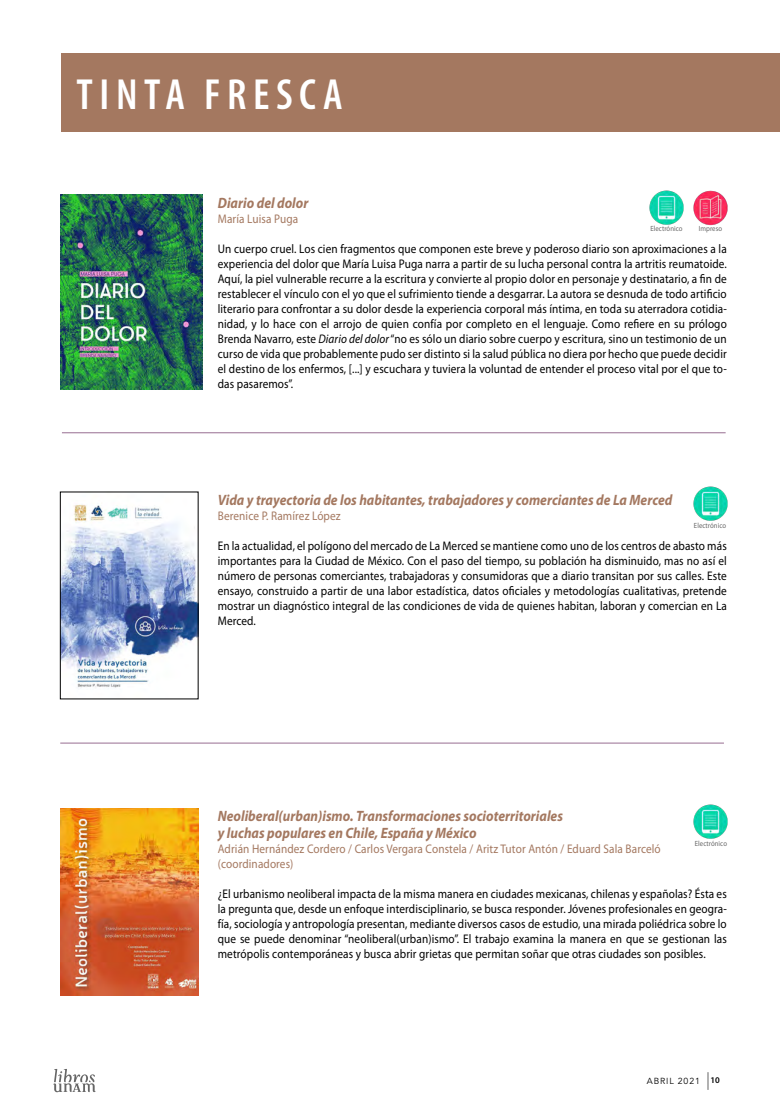
<style>
.page{position:relative;width:780px;height:1117px;background:#fff}
.page>*{position:absolute;margin:0;border:0;box-sizing:border-box;transform-origin:0 0}
.t1{font:600 condensed 43.75px "Myriad Pro";letter-spacing:.15em;color:#fff}
.t2{font:italic 700 15px/16.2px "Myriad Pro";color:#a47860;scale:.9 1}
.t3{font:12.5px/15px "Myriad Pro";letter-spacing:.01em;color:#000;text-align:justify;scale:.9 1}
.t4{font:12.5px/15px "Myriad Pro";letter-spacing:.01em;color:#a47860;scale:.9 1}
.t5{font:8.75px "Avenir LT";letter-spacing:.1em;color:#000}
.t6{font:7.5px "Myriad Pro";letter-spacing:.01em;color:#666;scale:.9 1}
.s1{font-style:italic}
.s2{font-family:"Myriad Pro";font-weight:600}
</style>
<div class="page">
<svg style="left:53px;top:1069px;width:42px;height:22px"></svg>
<svg style="left:707px;top:1072px;width:1px;height:17px"></svg>
<hr style="left:60px;top:742px;width:664px;height:1px;background:#976e91">
<hr style="left:62px;top:432px;width:663px;height:1px;background:#976e91">
<div style="left:61px;top:53px;width:719px;height:78px;background:#a47860"></div>
<img style="left:60px;top:194px;width:143px;height:195px">
<img style="left:62px;top:504px;width:134px;height:184px">
<div style="left:60px;top:491px;width:138px;height:208px;border:1px solid #000"></div>
<img style="left:60px;top:808px;width:138px;height:187px">
<img style="left:693px;top:190px;width:35px;height:36px">
<img style="left:649px;top:190px;width:35px;height:35px">
<img style="left:693px;top:804px;width:35px;height:35px">
<img style="left:693px;top:486px;width:35px;height:35px">
<h1 class="t1" style="left:77px;top:67px;width:268px">TINTA FRESCA</h1>
<p class="t2" style="left:218px;top:194px;width:102px">Diario del dolor</p>
<p class="t4" style="left:218px;top:211px;width:91px">María Luisa Puga</p>
<p class="t3" style="left:218px;top:241px;width:567px">Un cuerpo cruel. Los cien fragmentos que componen este breve y poderoso diario son aproximaciones a la experiencia del dolor que María Luisa Puga narra a partir de su lucha personal contra la artritis reumatoide.<br>Aquí, la piel vulnerable recurre a la escritura y convierte al propio dolor en personaje y destinatario, a fin de restablecer el vínculo con el yo que el sufrimiento tiende a desgarrar. La autora se desnuda de todo artificio literario para confrontar a su dolor desde la experiencia corporal más íntima, en toda su aterradora cotidia&shy;nidad, y lo hace con el arrojo de quien confía por completo en el lenguaje. Como refiere en su prólogo Brenda Navarro, este <span class="s1">Diario del dolor</span> “no es sólo un diario sobre cuerpo y escritura, sino un testimonio de un curso de vida que probablemente pudo ser distinto si la salud pública no diera por hecho que puede decidir el destino de los enfermos, [...] y escuchara y tuviera la voluntad de entender el proceso vital por el que to&shy;das pasaremos”.</p>
<p class="t6" style="left:650px;top:224px;width:37px">Electrónico</p>
<p class="t6" style="left:698px;top:224px;width:28px">Impreso</p>
<p class="t2" style="left:218px;top:491px;width:506px">Vida y trayectoria de los habitantes, trabajadores y comerciantes de La Merced</p>
<p class="t4" style="left:218px;top:508px;width:138px">Berenice P. Ramírez López</p>
<p class="t3" style="left:218px;top:538px;width:567px">En la actualidad, el polígono del mercado de La Merced se mantiene como uno de los centros de abasto más importantes para la Ciudad de México. Con el paso del tiempo, su población ha disminuido, mas no así el número de personas comerciantes, trabajadoras y consumidoras que a diario transitan por sus calles. Este ensayo, construido a partir de una labor estadística, datos oficiales y metodologías cualitativas, pretende mostrar un diagnóstico integral de las condiciones de vida de quienes habitan, laboran y comercian en La Merced.</p>
<p class="t6" style="left:694px;top:520px;width:37px">Electrónico</p>
<p class="t2" style="left:218px;top:807px;width:385px">Neoliberal(urban)ismo. Transformaciones socioterritoriales y luchas populares en Chile, España y México</p>
<p class="t4" style="left:218px;top:840px;width:493px">Adrián Hernández Cordero / Carlos Vergara Constela / Aritz Tutor Antón / Eduard Sala Barceló (coordinadores)</p>
<p class="t3" style="left:218px;top:885px;width:567px">¿El urbanismo neoliberal impacta de la misma manera en ciudades mexicanas, chilenas y españolas? Ésta es la pregunta que, desde un enfoque interdisciplinario, se busca responder. Jóvenes profesionales en geogra&shy;fía, sociología y antropología presentan, mediante diversos casos de estudio, una mirada poliédrica sobre lo que se puede denominar “neoliberal(urban)ismo”. El trabajo examina la manera en que se gestionan las metrópolis contemporáneas y busca abrir grietas que permitan soñar que otras ciudades son posibles.</p>
<p class="t6" style="left:694px;top:838px;width:37px">Electrónico</p>
<p class="t5" style="left:646px;top:1075px;width:74px">ABRIL 2021 <span class="s2">10</span></p>
</div>
